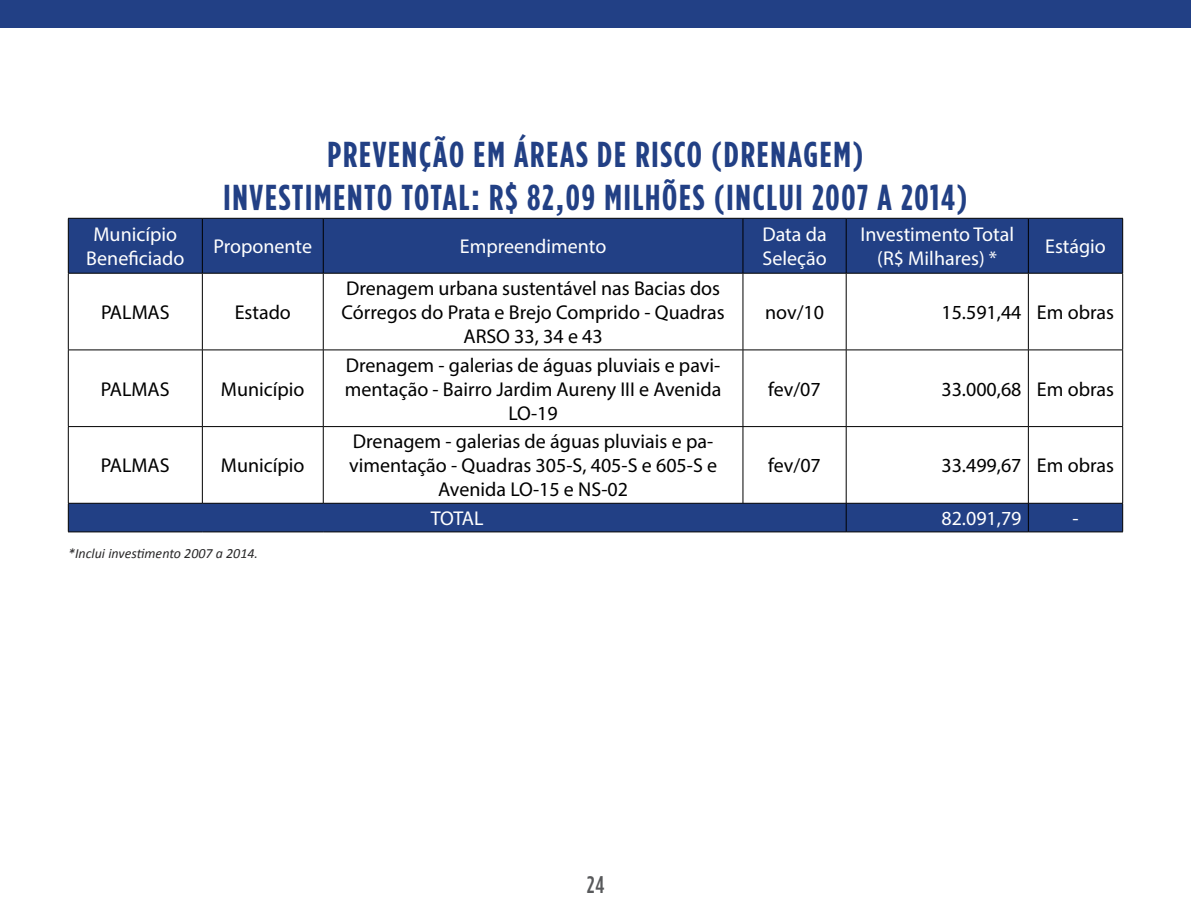
<style>
.page{position:relative;width:1191px;height:908px;background:#fff}
.page>*{position:absolute;margin:0;border:0;box-sizing:border-box;transform-origin:0 0}
.t1{font:700 condensed 36px/43.2px "Gotham HTF";letter-spacing:.05em;color:#224085}
.t2{font:500 condensed 24px "Gotham HTF";color:#58595b}
.t3{font:20px/24px "Myriad Pro";color:#000;text-align:center}
.t4{font:20px/24px "Myriad Pro";color:#fff;text-align:center}
.t5{font:italic 14px "Calibri";color:#292829}
</style>
<div class="page">
<div style="left:0;top:0;width:1191px;height:28px;background:#224085"></div>
<div style="left:69px;top:219px;width:1053px;height:54px;background:#224085"></div>
<hr style="left:68px;top:218px;width:134px;height:1px;background:#000">
<hr style="left:68px;top:218px;width:1px;height:55px;background:#000">
<hr style="left:202px;top:218px;width:121px;height:1px;background:#000">
<hr style="left:202px;top:218px;width:1px;height:55px;background:#000">
<hr style="left:323px;top:218px;width:420px;height:1px;background:#000">
<hr style="left:323px;top:218px;width:1px;height:55px;background:#000">
<hr style="left:743px;top:218px;width:103px;height:1px;background:#000">
<hr style="left:742px;top:218px;width:1px;height:55px;background:#000">
<hr style="left:846px;top:218px;width:182px;height:1px;background:#000">
<hr style="left:846px;top:218px;width:1px;height:55px;background:#000">
<hr style="left:1028px;top:218px;width:95px;height:1px;background:#000">
<hr style="left:1028px;top:218px;width:1px;height:55px;background:#000">
<hr style="left:1122px;top:218px;width:1px;height:55px;background:#000">
<hr style="left:68px;top:273px;width:134px;height:1px;background:#000">
<hr style="left:202px;top:273px;width:121px;height:1px;background:#000">
<hr style="left:323px;top:273px;width:420px;height:1px;background:#000">
<hr style="left:743px;top:273px;width:103px;height:1px;background:#000">
<hr style="left:846px;top:273px;width:182px;height:1px;background:#000">
<hr style="left:1028px;top:273px;width:95px;height:1px;background:#000">
<hr style="left:68px;top:273px;width:1px;height:76px;background:#000">
<hr style="left:202px;top:273px;width:1px;height:76px;background:#000">
<hr style="left:323px;top:273px;width:1px;height:76px;background:#000">
<hr style="left:742px;top:273px;width:1px;height:76px;background:#000">
<hr style="left:846px;top:273px;width:1px;height:76px;background:#000">
<hr style="left:1028px;top:273px;width:1px;height:76px;background:#000">
<hr style="left:1122px;top:273px;width:1px;height:76px;background:#000">
<hr style="left:68px;top:349px;width:134px;height:1px;background:#000">
<hr style="left:68px;top:350px;width:1px;height:76px;background:#000">
<hr style="left:202px;top:349px;width:121px;height:1px;background:#000">
<hr style="left:202px;top:350px;width:1px;height:76px;background:#000">
<hr style="left:323px;top:349px;width:420px;height:1px;background:#000">
<hr style="left:323px;top:350px;width:1px;height:76px;background:#000">
<hr style="left:743px;top:349px;width:103px;height:1px;background:#000">
<hr style="left:742px;top:350px;width:1px;height:76px;background:#000">
<hr style="left:846px;top:349px;width:182px;height:1px;background:#000">
<hr style="left:846px;top:350px;width:1px;height:76px;background:#000">
<hr style="left:1028px;top:349px;width:95px;height:1px;background:#000">
<hr style="left:1028px;top:350px;width:1px;height:76px;background:#000">
<hr style="left:1122px;top:350px;width:1px;height:76px;background:#000">
<hr style="left:68px;top:426px;width:134px;height:1px;background:#000">
<hr style="left:68px;top:426px;width:1px;height:77px;background:#000">
<hr style="left:202px;top:426px;width:121px;height:1px;background:#000">
<hr style="left:202px;top:426px;width:1px;height:77px;background:#000">
<hr style="left:323px;top:426px;width:420px;height:1px;background:#000">
<hr style="left:323px;top:426px;width:1px;height:77px;background:#000">
<hr style="left:743px;top:426px;width:103px;height:1px;background:#000">
<hr style="left:742px;top:426px;width:1px;height:77px;background:#000">
<hr style="left:846px;top:426px;width:182px;height:1px;background:#000">
<hr style="left:846px;top:426px;width:1px;height:77px;background:#000">
<hr style="left:1028px;top:426px;width:95px;height:1px;background:#000">
<hr style="left:1028px;top:426px;width:1px;height:77px;background:#000">
<hr style="left:1122px;top:426px;width:1px;height:77px;background:#000">
<hr style="left:68px;top:502px;width:134px;height:1px;background:#000">
<hr style="left:202px;top:502px;width:121px;height:1px;background:#000">
<hr style="left:323px;top:502px;width:420px;height:1px;background:#000">
<hr style="left:743px;top:502px;width:103px;height:1px;background:#000">
<hr style="left:846px;top:502px;width:182px;height:1px;background:#000">
<hr style="left:1028px;top:502px;width:95px;height:1px;background:#000">
<div style="left:68px;top:503px;width:1055px;height:28px;background:#224085"></div>
<hr style="left:68px;top:531px;width:134px;height:1px;background:#000">
<hr style="left:202px;top:531px;width:121px;height:1px;background:#000">
<hr style="left:323px;top:531px;width:420px;height:1px;background:#000">
<hr style="left:743px;top:531px;width:103px;height:1px;background:#000">
<hr style="left:846px;top:531px;width:182px;height:1px;background:#000">
<hr style="left:1028px;top:531px;width:95px;height:1px;background:#000">
<p class="t4" style="left:86px;top:222px;width:100px">Município<br>Beneficiado</p>
<h1 class="t1" style="left:327px;top:132px;width:338px">PREVENÇÃO EM ÁREAS DE RISCO</h1>
<h1 class="t1" style="left:223px;top:132px;width:641px;text-indent:488px">(DRENAGEM)<br>INVESTIMENTO TOTAL: R$ 82,09 MILHÕES (INCLUI</h1>
<h1 class="t1" style="left:812px;top:175px;width:157px">2007 A 2014)</h1>
<p class="t4" style="left:213px;top:234px;width:100px">Proponente</p>
<p class="t4" style="left:460px;top:234px;width:148px">Empreendimento</p>
<p class="t4" style="left:762px;top:222px;width:66px;text-align:left">Data da<br>Seleção</p>
<p class="t4" style="left:860px;top:222px;width:155px">Investimento Total (R$ Milhares) *</p>
<p class="t4" style="left:1045px;top:234px;width:62px">Estágio</p>
<p class="t3" style="left:101px;top:300px;width:70px">PALMAS</p>
<p class="t3" style="left:235px;top:300px;width:58px">Estado</p>
<p class="t3" style="left:341px;top:276px;width:384px">Drenagem urbana sustentável nas Bacias dos<br>Córregos do Prata e Brejo Comprido - Quadras<br>ARSO 33, 34 e 43</p>
<p class="t3" style="left:765px;top:300px;width:60px">nov/10</p>
<p class="t3" style="left:941px;top:300px;width:174px">15.591,44 Em obras</p>
<p class="t3" style="left:101px;top:376px;width:70px">PALMAS</p>
<p class="t3" style="left:221px;top:376px;width:85px">Município</p>
<p class="t3" style="left:345px;top:352px;width:378px">Drenagem - galerias de águas pluviais e pavi&shy;mentação - Bairro Jardim Aureny III e Avenida<br>LO-19</p>
<p class="t3" style="left:768px;top:376px;width:54px">fev/07</p>
<p class="t3" style="left:941px;top:376px;width:174px">33.000,68 Em obras</p>
<p class="t3" style="left:101px;top:453px;width:70px">PALMAS</p>
<p class="t3" style="left:221px;top:453px;width:85px">Município</p>
<p class="t3" style="left:349px;top:429px;width:369px">Drenagem - galerias de águas pluviais e pa&shy;vimentação - Quadras 305-S, 405-S e 605-S e<br>Avenida LO-15 e NS-02</p>
<p class="t3" style="left:768px;top:453px;width:54px">fev/07</p>
<p class="t3" style="left:941px;top:453px;width:174px">33.499,67 Em obras</p>
<p class="t4" style="left:431px;top:506px;width:54px">TOTAL</p>
<p class="t4" style="left:941px;top:506px;width:82px">82.091,79</p>
<p class="t4" style="left:1072px;top:506px;width:8px">-</p>
<p class="t5" style="left:68px;top:543px;width:192px">*Inclui investimento 2007 a 2014.</p>
<p class="t2" style="left:586px;top:870px;width:19px">24</p>
</div>
